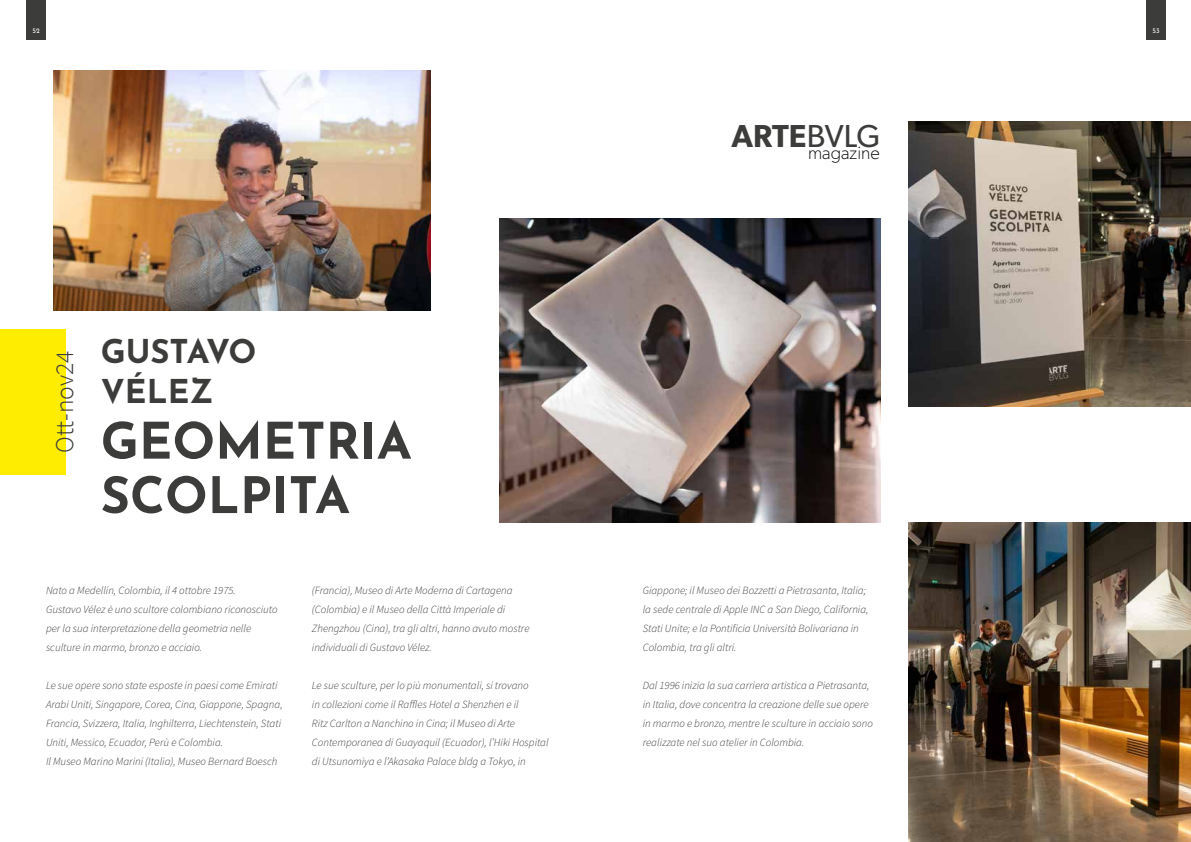
<style>
.page{position:relative;width:1191px;height:842px;background:#fff}
.page>*{position:absolute;margin:0;border:0;box-sizing:border-box;transform-origin:0 0}
.t1{font:700 50.2px/54.4px "Josefin Sans";color:#3c3c3b}
.t2{font:700 32.8px/39.4px "Josefin Sans";color:#3c3c3b}
.t3{font:600 31.8px "Gibson";color:#3c3c3b}
.t4{font:300 25.5px "Source Sans Pro";color:#3c3c3b}
.t5{font:100 18.4px "Gibson";color:#000}
.t6{font:italic 300 11px/19px "Source Sans Pro";color:#3c3c3b}
.t7{font:6.8px "Josefin Sans";color:#fff}
.s1{font-weight:400}
</style>
<div class="page">
<div style="left:26px;top:0;width:20px;height:40px;background:#3c3c3b"></div>
<div style="left:1146px;top:0;width:20px;height:40px;background:#3c3c3b"></div>
<div style="left:0;top:329px;width:66px;height:145px;background:#ffed00"></div>
<img style="left:54px;top:71px;width:377px;height:240px">
<img style="left:908px;top:121px;width:283px;height:286px">
<img style="left:500px;top:219px;width:380px;height:304px">
<img style="left:908px;top:523px;width:283px;height:319px">
<p class="t7" style="left:32px;top:25px;width:9px">52</p>
<p class="t7" style="left:1152px;top:25px;width:9px">53</p>
<h3 class="t4" style="left:49px;top:453px;width:103px;rotate:-90deg">Ott-nov24</h3>
<h2 class="t2" style="left:101px;top:327px;width:157px">GUSTAVO<br>VÉLEZ</h2>
<h1 class="t1" style="left:101px;top:406px;width:313px">GEOMETRIA<br>SCOLPITA</h1>
<p class="t6" style="left:46px;top:580px;width:233px">Nato a Medellín, Colombia, il 4 ottobre 1975.<br>Gustavo Vélez è uno scultore colombiano riconosciuto per la sua interpretazione della geometria nelle sculture in marmo, bronzo e acciaio.</p>
<p class="t6" style="left:46px;top:675px;width:238px">Le sue opere sono state esposte in paesi come Emirati Arabi Uniti, Singapore, Corea, Cina, Giappone, Spagna, Francia, Svizzera, Italia, Inghilterra, Liechtenstein, Stati Uniti, Messico, Ecuador, Perù e Colombia.<br>Il Museo Marino Marini (Italia), Museo Bernard Boesch</p>
<p class="t6" style="left:312px;top:580px;width:219px">(Francia), Museo di Arte Moderna di Cartagena (Colombia) e il Museo della Città Imperiale di Zhengzhou (Cina), tra gli altri, hanno avuto mostre individuali di Gustavo Vélez.</p>
<p class="t6" style="left:312px;top:675px;width:238px">Le sue sculture, per lo più monumentali, si trovano<br>in collezioni come il Raffles Hotel a Shenzhen e il<br>Ritz Carlton a Nanchino in Cina; il Museo di Arte Contemporanea di Guayaquil (Ecuador), l’Hiki Hospital di Utsunomiya e l’Akasaka Palace bldg a Tokyo, in</p>
<h3 class="t3" style="left:731px;top:117px;width:150px">ARTE<span class="s1">BVLG</span></h3>
<h3 class="t5" style="left:808px;top:142px;width:73px">magazine</h3>
<p class="t6" style="left:643px;top:580px;width:227px">Giappone; il Museo dei Bozzetti a Pietrasanta, Italia; la sede centrale di Apple INC a San Diego, California, Stati Unite; e la Pontificia Università Bolivariana in Colombia, tra gli altri.</p>
<p class="t6" style="left:643px;top:675px;width:232px">Dal 1996 inizia la sua carriera artistica a Pietrasanta, in Italia, dove concentra la creazione delle sue opere in marmo e bronzo, mentre le sculture in acciaio sono realizzate nel suo atelier in Colombia.</p>
</div>
